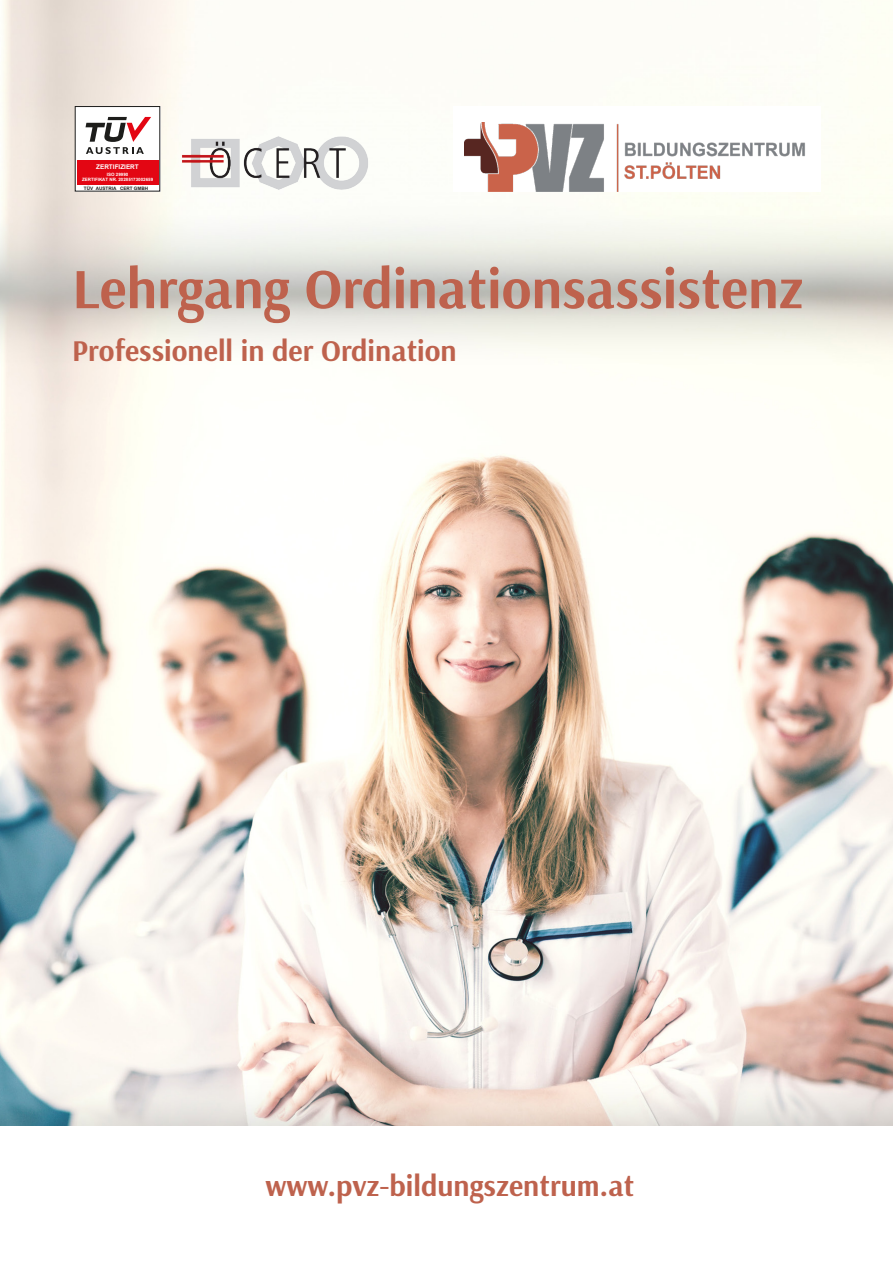
<style>
.page{position:relative;width:893px;height:1263px;background:#fff}
.page>*{position:absolute;margin:0;border:0;box-sizing:border-box;transform-origin:0 0}
.t1{font:700 57px "Arsenal";color:#be624d}
.t2{font:700 30px "Arsenal";color:#be624d}
.t3{font:700 6.45px "Arial";color:#fff}
.t4{font:700 4.65px "Arial";color:#1d1d1b}
.t5{font:700 4.5px "Arial";color:#fff}
</style>
<div class="page">
<img style="left:0;top:0;width:893px;height:1126px">
<div style="left:454px;top:106px;width:367px;height:85px;background:#fff"></div>
<img style="left:464px;top:122px;width:341px;height:69px">
<img style="left:178px;top:119px;width:199px;height:72px">
<div style="left:75px;top:106px;width:85px;height:85px;background:#fff"></div>
<div style="left:77px;top:160px;width:81px;height:25px;background:#e30613"></div>
<svg style="left:86px;top:117px;width:65px;height:37px"></svg>
<p class="t3" style="left:96px;top:163px;width:44px">ZERTIFIZIERT</p>
<p class="t4" style="left:84px;top:185px;width:66px">TÜV AUSTRIA CERT GMBH</p>
<p class="t5" style="left:107px;top:171px;width:23px">ISO 29990</p>
<p class="t5" style="left:82px;top:176px;width:73px">ZERTIFIKAT NR. 20285173002659</p>
<h1 class="t1" style="left:72px;top:249px;width:733px">Lehrgang Ordinationsassistenz</h1>
<p class="t2" style="left:72px;top:329px;width:386px">Professionell in der Ordination</p>
<p class="t2" style="left:266px;top:1165px;width:370px">www.pvz-bildungszentrum.at</p>
</div>
